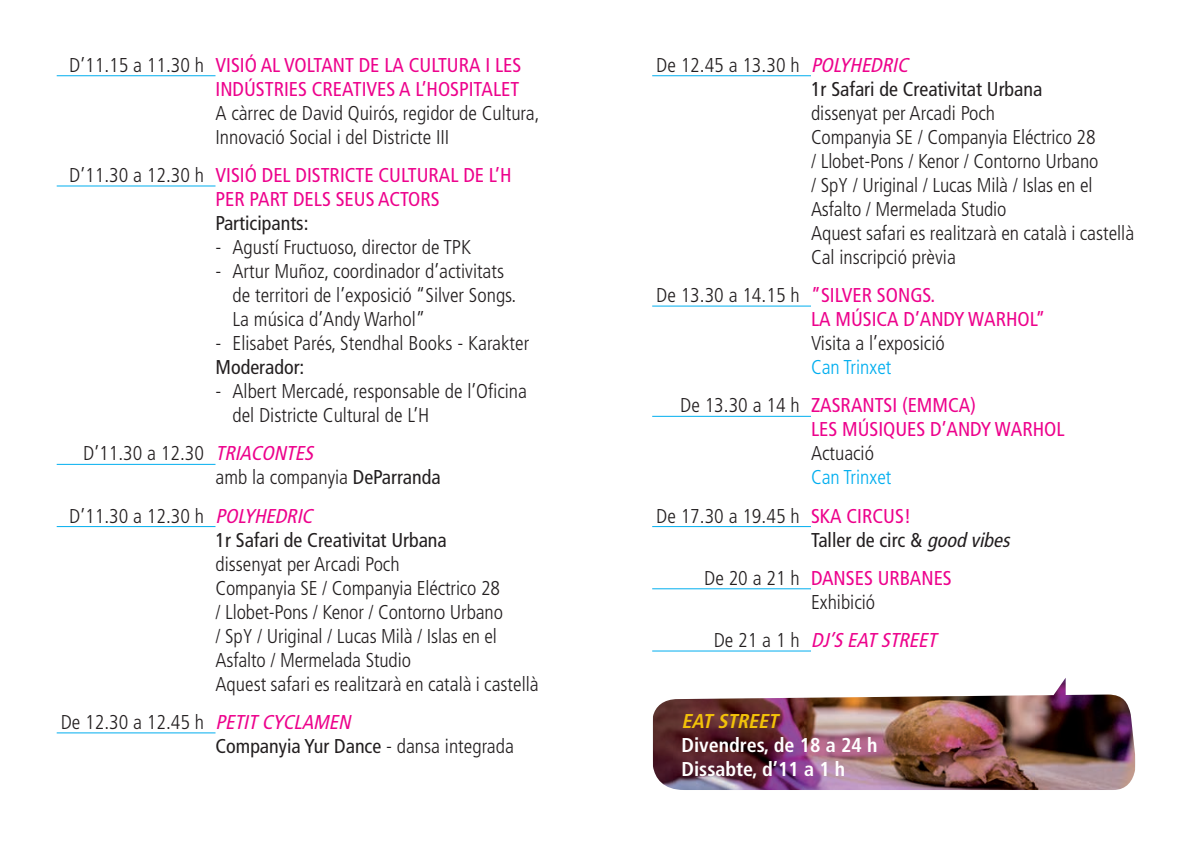
<style>
.page{position:relative;width:1191px;height:851px;background:#fff}
.page>*{position:absolute;margin:0;border:0;box-sizing:border-box;transform-origin:0 0}
.t1{font:300 condensed 20px/24px "Frutiger";color:#231f20}
.t2{font:condensed 20px/24px "Frutiger";color:#ed028c}
.t3{font:condensed 20px/24px "Frutiger";color:#231f20}
.t4{font:700 condensed 20px/24px "Frutiger";color:#fff}
.t5{font:italic 700 condensed 20px "Frutiger";color:#f2c209}
.s1{font-weight:300;color:#231f20}
.s2{font-weight:400;font-style:italic;color:#ed028c}
.s3{font-weight:400}
.s4{font-weight:300}
.s5{font-style:italic;color:#ed028c}
.s6{font-weight:300;color:#00aeef}
.s7{color:#00aeef}
.s8{font-weight:400;color:#ed028c}
.s9{color:#ed028c}
.s10{font-style:italic}
</style>
<div class="page">
<img style="left:653px;top:678px;width:482px;height:111px">
<hr style="left:57px;top:75px;width:158px;height:1px;background:#00aeef">
<hr style="left:57px;top:185px;width:158px;height:1px;background:#00aeef">
<hr style="left:57px;top:464px;width:158px;height:1px;background:#00aeef">
<hr style="left:57px;top:526px;width:158px;height:1px;background:#00aeef">
<hr style="left:57px;top:732px;width:158px;height:1px;background:#00aeef">
<hr style="left:652px;top:75px;width:159px;height:1px;background:#00aeef">
<hr style="left:652px;top:305px;width:159px;height:1px;background:#00aeef">
<hr style="left:652px;top:416px;width:159px;height:1px;background:#00aeef">
<hr style="left:652px;top:526px;width:159px;height:1px;background:#00aeef">
<hr style="left:652px;top:588px;width:159px;height:1px;background:#00aeef">
<hr style="left:652px;top:650px;width:159px;height:1px;background:#00aeef">
<p class="t2" style="left:69px;top:53px;width:453px;text-align:right"><span class="s1">D’11.15 a 11.30 h</span> VISIÓ AL VOLTANT DE LA CULTURA I LES<br>INDÚSTRIES CREATIVES A L’HOSPITALET</p>
<p class="t1" style="left:215px;top:101px;width:325px">A càrrec de David Quirós, regidor de Cultura,<br>Innovació Social i del Districte III</p>
<p class="t2" style="left:215px;top:163px;width:297px;text-indent:-146px"><span class="s1">D’11.30 a 12.30 h</span> VISIÓ DEL DISTRICTE CULTURAL DE L’H<br>PER PART DELS SEUS ACTORS</p>
<p class="t3" style="left:215px;top:211px;width:94px">Participants:</p>
<p class="t1" style="left:215px;top:235px;width:257px">- Agustí Fructuoso, director de TPK</p>
<p class="t1" style="left:232px;top:259px;width:285px;text-indent:-17px">- Artur Muñoz, coordinador d’activitats de territori de l’exposició “Silver Songs.<br>La música d’Andy Warhol”</p>
<p class="t1" style="left:215px;top:331px;width:315px">- Elisabet Parés, Stendhal Books - Karakter</p>
<p class="t3" style="left:215px;top:355px;width:90px">Moderador:</p>
<p class="t1" style="left:232px;top:379px;width:296px;text-indent:-17px">- Albert Mercadé, responsable de l’Oficina del Districte Cultural de L’H</p>
<p class="t1" style="left:215px;top:441px;width:227px;text-indent:-132px">D’11.30 a 12.30 <span class="s2">TRIACONTES<br></span>amb la companyia <span class="s3">DeParranda</span></p>
<p class="t3" style="left:215px;top:503px;width:233px;text-indent:-146px"><span class="s4">D’11.30 a 12.30 h</span> <span class="s5">POLYHEDRIC<br></span>1r Safari de Creativitat Urbana</p>
<p class="t1" style="left:215px;top:552px;width:325px">dissenyat per Arcadi Poch<br>Companyia SE / Companyia Eléctrico 28<br>/ Llobet-Pons / Kenor / Contorno Urbano<br>/ SpY / Uriginal / Lucas Milà / Islas en el Asfalto / Mermelada Studio<br>Aquest safari es realitzarà en català i castellà</p>
<p class="t1" style="left:61px;top:710px;width:174px">De 12.30 a 12.45 h <span class="s2">PETIT</span></p>
<p class="t3" style="left:811px;top:53px;width:233px;text-indent:-155px"><span class="s4">De 12.45 a 13.30 h</span> <span class="s5">POLYHEDRIC<br></span>1r Safari de Creativitat Urbana</p>
<p class="t1" style="left:811px;top:101px;width:325px">dissenyat per Arcadi Poch<br>Companyia SE / Companyia Eléctrico 28<br>/ Llobet-Pons / Kenor / Contorno Urbano<br>/ SpY / Uriginal / Lucas Milà / Islas en el Asfalto / Mermelada Studio<br>Aquest safari es realitzarà en català i castellà Cal inscripció prèvia</p>
<p class="t2" style="left:811px;top:283px;width:126px;text-indent:-155px"><span class="s1">De 13.30 a 14.15 h</span> ”SILVER SONGS.<br>La música</p>
<p class="t2" style="left:903px;top:307px;width:40px">d’Andy</p>
<p class="t2" style="left:968px;top:307px;width:28px">Warhol</p>
<p class="t2" style="left:1035px;top:307px;width:11px">”</p>
<p class="t1" style="left:811px;top:331px;width:135px">Visita a l’exposició</p>
<p class="t2" style="left:680px;top:348px;width:297px;line-height:38.2px;text-indent:131px"><span class="s6">Can Trinxet<br></span><span class="s1">De 13.30 a 14 h</span> ZASRANTSI (EMMCA)</p>
<p class="t2" style="left:811px;top:417px;width:159px">LES múSIQUES d’Andy</p>
<p class="t2" style="left:995px;top:417px;width:28px">Warhol</p>
<p class="t1" style="left:811px;top:441px;width:64px">Actuació</p>
<p class="t1" style="left:656px;top:458px;width:237px;line-height:38.2px;text-indent:155px"><span class="s7">Can Trinxet<br></span>De 17.30 a 19.45 h <span class="s8">Ska Circus</span></p>
<p class="t3" style="left:811px;top:503px;width:205px;text-align:center"><span class="s9">!<br></span>Taller de circ &amp; <span class="s10">GOOD VIBES</span></p>
<p class="t1" style="left:704px;top:566px;width:118px">De 20 a 21 h <span class="s8">danses</span></p>
<p class="t2" style="left:877px;top:566px;width:12px">urbanes</p>
<p class="t1" style="left:714px;top:583px;width:229px;line-height:38.2px;text-indent:97px">Exhibició<br>D e 2 1 a 1 h <span class="s2">DJ’SEATSTREET</span></p>
<p class="t3" style="left:215px;top:710px;width:300px;text-indent:46px"><span class="s5">CYCLAMEN<br></span>Companyia Yur Dance <span class="s4">- dansa integrada</span></p>
<p class="t5" style="left:681px;top:709px;width:103px">EAT STREET</p>
<p class="t4" style="left:681px;top:733px;width:197px">Divendres, de 18 a 24 h<br>Dissabte, d’11 a 1 h</p>
</div>
